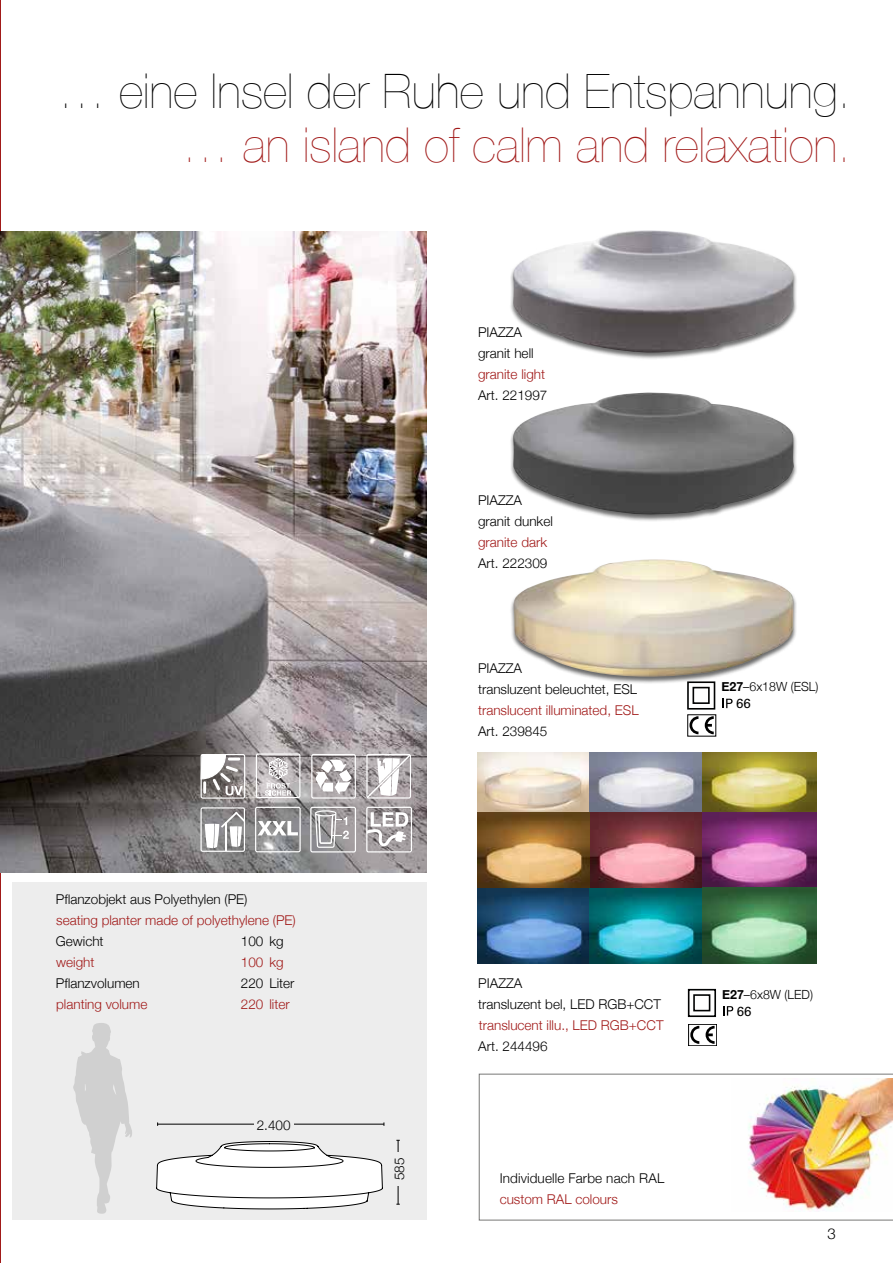
<style>
.page{position:relative;width:893px;height:1263px;background:#fff}
.page>*{position:absolute;margin:0;border:0;box-sizing:border-box;transform-origin:0 0}
.t1{font:200 48px "Helvetica Neue";color:#000}
.t2{font:200 48px "Helvetica Neue";color:#a11a19}
.t3{font:300 15px "Helvetica Neue";color:#000}
.t4{font:300 13.5px/21px "Helvetica Neue";color:#000}
.t5{font:300 13.5px "Helvetica Neue";color:#a11a19}
.t6{font:13.2px "Univers Com 55 Roman";color:#000}
.t7{font:300 12.6px "Helvetica Neue";color:#000}
.s1{font-weight:700}
</style>
<div class="page">
<hr style="left:0;top:0;width:1px;height:1263px;background:#a11a19">
<img style="left:0;top:232px;width:426px;height:640px">
<svg style="left:722px;top:699px;width:11px;height:9px"></svg>
<svg style="left:687px;top:684px;width:28px;height:26px"></svg>
<svg style="left:689px;top:716px;width:9px;height:18px"></svg>
<svg style="left:705px;top:716px;width:9px;height:18px"></svg>
<div style="left:201px;top:754px;width:44px;height:45px;border:1px solid #fff;border-radius:2px"></div>
<svg style="left:200px;top:754px;width:43px;height:41px"></svg>
<div style="left:311px;top:754px;width:45px;height:45px;border:1px solid #fff;border-radius:2px"></div>
<svg style="left:316px;top:760px;width:35px;height:34px"></svg>
<div style="left:256px;top:753px;width:44px;height:45px;border:1px solid #fff;border-radius:2px"></div>
<svg style="left:265px;top:757px;width:26px;height:39px"></svg>
<svg style="left:200px;top:807px;width:45px;height:45px"></svg>
<svg style="left:366px;top:754px;width:45px;height:44px"></svg>
<div style="left:12px;top:882px;width:414px;height:337px;background:#ededed"></div>
<svg style="left:73px;top:1023px;width:59px;height:191px"></svg>
<svg style="left:156px;top:1141px;width:227px;height:68px"></svg>
<hr style="left:398px;top:1140px;width:1px;height:64px;background:#000">
<div style="left:391px;top:1152px;width:15px;height:34px;background:#ededed"></div>
<div style="left:509px;top:230px;width:289px;height:130px;background:#000;opacity:.58"></div>
<img style="left:513px;top:230px;width:281px;height:123px">
<div style="left:509px;top:392px;width:289px;height:130px;background:#000;opacity:.59"></div>
<img style="left:513px;top:392px;width:281px;height:123px">
<div style="left:510px;top:559px;width:287px;height:125px;background:#000;opacity:.59"></div>
<img style="left:513px;top:559px;width:281px;height:119px">
<img style="left:479px;top:1074px;width:414px;height:146px">
<svg style="left:255px;top:807px;width:46px;height:45px"></svg>
<hr style="left:158px;top:1124px;width:226px;height:1px;background:#000">
<div style="left:254px;top:1116px;width:39px;height:16px;background:#ededed"></div>
<svg style="left:310px;top:807px;width:46px;height:45px;background:#adabac"></svg>
<svg style="left:366px;top:807px;width:46px;height:45px"></svg>
<svg style="left:723px;top:1006px;width:10px;height:9px"></svg>
<svg style="left:688px;top:989px;width:28px;height:28px"></svg>
<svg style="left:690px;top:1026px;width:9px;height:18px"></svg>
<svg style="left:706px;top:1026px;width:9px;height:18px"></svg>
<div style="left:688px;top:1024px;width:29px;height:22px;border:1px solid #000"></div>
<img style="left:477px;top:752px;width:113px;height:212px">
<img style="left:589px;top:752px;width:228px;height:61px">
<img style="left:590px;top:813px;width:113px;height:151px">
<img style="left:703px;top:812px;width:114px;height:152px">
<h1 class="t1" style="left:58px;top:54px;width:794px">… eine Insel der Ruhe und Entspannung.</h1>
<h1 class="t2" style="left:181px;top:108px;width:671px">… an island of calm and relaxation.</h1>
<p class="t4" style="left:478px;top:320px;width:57px">PIAZZA granit hell</p>
<p class="t4" style="left:478px;top:383px;width:71px">Art. 221997</p>
<p class="t5" style="left:478px;top:363px;width:69px">granite light</p>
<p class="t4" style="left:56px;top:887px;width:193px">Pflanzobjekt aus Polyethylen (PE)</p>
<p class="t4" style="left:56px;top:929px;width:49px">Gewicht</p>
<p class="t4" style="left:56px;top:971px;width:86px">Pflanzvolumen</p>
<p class="t5" style="left:56px;top:909px;width:241px">seating planter made of polyethylene (PE)</p>
<p class="t5" style="left:56px;top:951px;width:40px">weight</p>
<p class="t5" style="left:56px;top:993px;width:93px">planting volume</p>
<p class="t4" style="left:241px;top:929px;width:44px">100 kg</p>
<p class="t4" style="left:241px;top:971px;width:55px">220 Liter</p>
<p class="t5" style="left:241px;top:951px;width:44px">100 kg</p>
<p class="t5" style="left:241px;top:993px;width:50px">220 liter</p>
<p class="t4" style="left:257px;top:1113px;width:35px">2.400</p>
<p class="t4" style="left:478px;top:488px;width:76px">PIAZZA granit dunkel</p>
<p class="t4" style="left:478px;top:551px;width:71px">Art. 222309</p>
<p class="t5" style="left:478px;top:531px;width:71px">granite dark</p>
<p class="t4" style="left:478px;top:656px;width:161px">PIAZZA<br>transluzent beleuchtet, ESL</p>
<p class="t4" style="left:478px;top:719px;width:71px">Art. 239845</p>
<p class="t5" style="left:478px;top:699px;width:162px">translucent illuminated, ESL</p>
<p class="t7" style="left:721px;top:677px;width:98px"><span class="s1">E27</span>–6x18W (ESL)</p>
<p class="t6" style="left:736px;top:695px;width:16px">66</p>
<p class="t4" style="left:388px;top:1180px;width:24px;rotate:-90deg">585</p>
<p class="t4" style="left:478px;top:971px;width:184px">PIAZZA<br>transluzent bel, LED RGB+CCT</p>
<p class="t4" style="left:478px;top:1034px;width:71px">Art. 244496</p>
<p class="t5" style="left:479px;top:1014px;width:186px">translucent illu., LED RGB+CCT</p>
<p class="t4" style="left:500px;top:1166px;width:166px">Individuelle Farbe nach RAL</p>
<p class="t5" style="left:500px;top:1188px;width:120px">custom RAL colours</p>
<p class="t7" style="left:722px;top:984px;width:92px"><span class="s1">E27</span>–6x8W (LED)</p>
<p class="t6" style="left:737px;top:1003px;width:16px">66</p>
<p class="t3" style="left:827px;top:1222px;width:10px">3</p>
</div>
